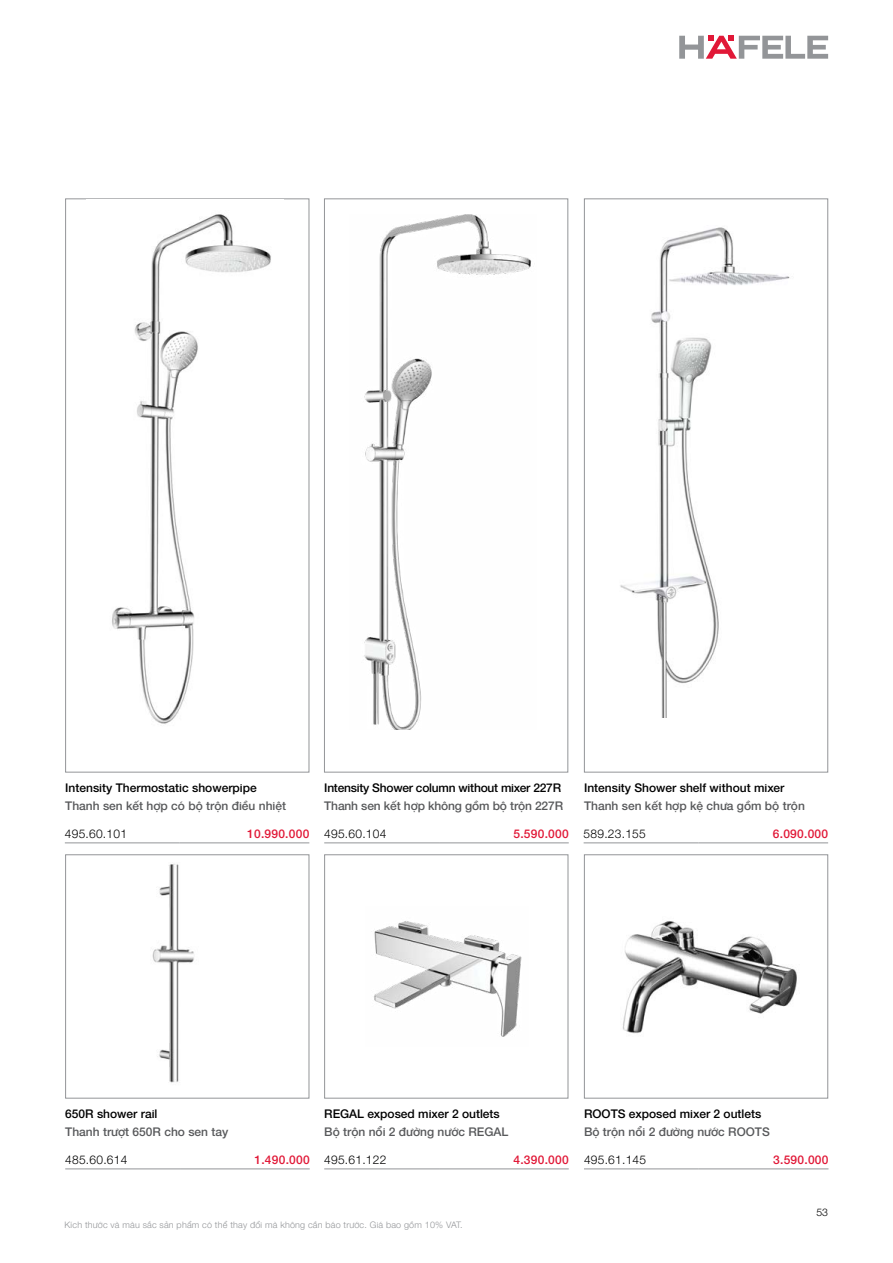
<style>
.page{position:relative;width:893px;height:1263px;background:#fff}
.page>*{position:absolute;margin:0;border:0;box-sizing:border-box;transform-origin:0 0}
.t1{font:12px "Hafele Helve N medium";color:#58595b}
.t2{font:12px "Hafele Helve N medium";color:#000}
.t3{font:12px "Hafele Helve N Light";letter-spacing:.02em;color:#000}
.t4{font:12px "Hafele Helve N medium";letter-spacing:.02em;color:#e11837}
.t5{font:12px "Hafele Helve N medium";letter-spacing:-.02em;color:#000}
.t6{font:300 10.5px "Helvetica Neue LT Std";color:#000}
.t7{font:9px "Hafele Helve N Light";letter-spacing:.02em;color:#939598}
.s1{font-family:"Hafele Helve N Light";color:#000}
.s2{font-family:"Hafele Helve N medium";color:#e11837}
</style>
<div class="page">
<svg style="left:679px;top:36px;width:149px;height:23px"></svg>
<hr style="left:65px;top:1169px;width:115px;height:1px;background:#939598">
<hr style="left:180px;top:1169px;width:130px;height:1px;background:#939598">
<div style="left:65px;top:854px;width:244px;height:244px;border:1px solid #939598"></div>
<img style="left:152px;top:864px;width:42px;height:219px">
<hr style="left:324px;top:1169px;width:115px;height:1px;background:#939598">
<hr style="left:439px;top:1169px;width:130px;height:1px;background:#939598">
<div style="left:324px;top:854px;width:244px;height:244px;border:1px solid #939598"></div>
<img style="left:374px;top:921px;width:148px;height:116px">
<hr style="left:584px;top:1169px;width:115px;height:1px;background:#939598">
<hr style="left:699px;top:1169px;width:129px;height:1px;background:#939598">
<div style="left:584px;top:854px;width:244px;height:244px;border:1px solid #939598"></div>
<img style="left:622px;top:921px;width:175px;height:113px">
<hr style="left:65px;top:843px;width:115px;height:1px;background:#939598">
<hr style="left:180px;top:843px;width:129px;height:1px;background:#939598">
<hr style="left:324px;top:843px;width:115px;height:1px;background:#939598">
<hr style="left:439px;top:843px;width:130px;height:1px;background:#939598">
<hr style="left:584px;top:843px;width:114px;height:1px;background:#939598">
<hr style="left:698px;top:843px;width:130px;height:1px;background:#939598">
<div style="left:65px;top:198px;width:244px;height:574px;border:1px solid #939598"></div>
<div style="left:324px;top:198px;width:244px;height:574px;border:1px solid #939598"></div>
<div style="left:584px;top:198px;width:244px;height:574px;border:1px solid #939598"></div>
<img style="left:112px;top:214px;width:159px;height:510px">
<img style="left:364px;top:214px;width:167px;height:515px">
<img style="left:620px;top:227px;width:170px;height:490px">
<p class="t2" style="left:65px;top:779px;width:193px">Intensity Thermostatic showerpipe</p>
<p class="t1" style="left:65px;top:797px;width:222px">Thanh sen kết hợp có bộ trộn điều nhiệt</p>
<p class="t5" style="left:324px;top:779px;width:238px">Intensity Shower column without mixer 227R</p>
<p class="t1" style="left:324px;top:797px;width:240px">Thanh sen kết hợp không gồm bộ trộn 227R</p>
<p class="t2" style="left:584px;top:779px;width:202px">Intensity Shower shelf without mixer</p>
<p class="t1" style="left:584px;top:797px;width:222px">Thanh sen kết hợp kệ chưa gồm bộ trộn</p>
<p class="t3" style="left:65px;top:825px;width:64px">495.60.101</p>
<p class="t4" style="left:247px;top:825px;width:141px">10.990.000 <span class="s1">495.60.104</span></p>
<p class="t3" style="left:513px;top:825px;width:134px"><span class="s2">5.590.000</span> 589.23.155</p>
<p class="t4" style="left:773px;top:825px;width:57px">6.090.000</p>
<p class="t2" style="left:65px;top:1105px;width:94px">650R shower rail</p>
<p class="t1" style="left:65px;top:1123px;width:165px">Thanh trượt 650R cho sen tay</p>
<p class="t3" style="left:65px;top:1151px;width:64px">485.60.614</p>
<p class="t4" style="left:254px;top:1151px;width:57px">1.490.000</p>
<p class="t2" style="left:324px;top:1105px;width:177px">REGAL exposed mixer 2 outlets</p>
<p class="t1" style="left:324px;top:1123px;width:185px">Bộ trộn nổi 2 đường nước REGAL</p>
<p class="t3" style="left:324px;top:1151px;width:64px">495.61.122</p>
<p class="t4" style="left:513px;top:1151px;width:57px">4.390.000</p>
<p class="t2" style="left:584px;top:1105px;width:179px">ROOTS exposed mixer 2 outlets</p>
<p class="t1" style="left:584px;top:1123px;width:187px">Bộ trộn nổi 2 đường nước ROOTS</p>
<p class="t3" style="left:584px;top:1151px;width:64px">495.61.145</p>
<p class="t4" style="left:773px;top:1151px;width:57px">3.590.000</p>
<p class="t7" style="left:65px;top:1218px;width:400px">Kích thước và màu sắc sản phẩm có thể thay đổi mà không cần báo trước. Giá bao gồm 10% VAT.</p>
<p class="t6" style="left:816px;top:1206px;width:13px">53</p>
</div>
